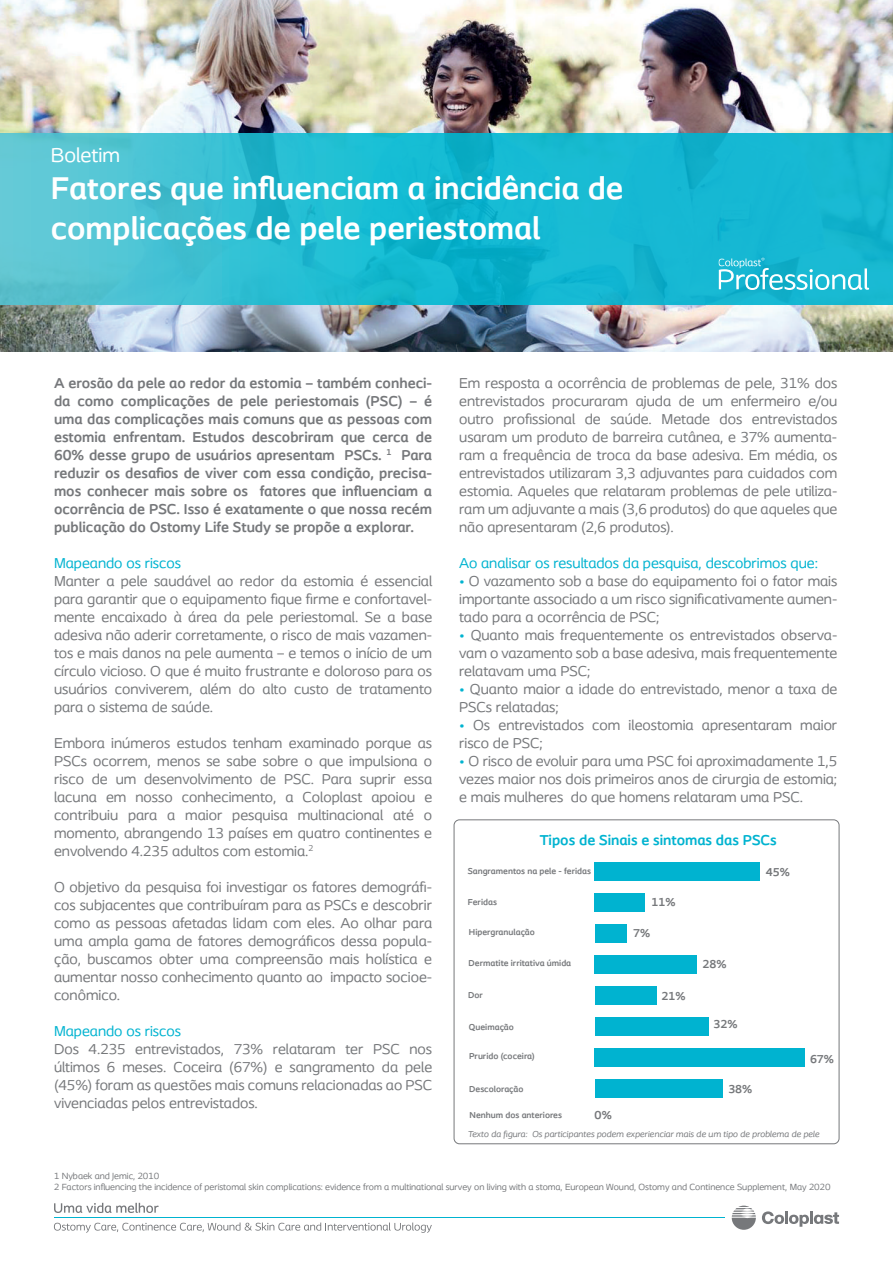
<style>
.page{position:relative;width:893px;height:1263px;background:#fff}
.page>*{position:absolute;margin:0;border:0;box-sizing:border-box;transform-origin:0 0}
.t1{font:700 33px/39.6px "Coloplast";color:#fff}
.t2{font:21px "Coloplast";color:#fff}
.t3{font:15px/18px "Coloplast";color:#76787b;text-align:justify}
.t4{font:700 15px/18px "Coloplast";color:#76787b;text-align:justify}
.t5{font:15px "Coloplast";color:#00b3d0}
.t6{font:700 15px "Coloplast";color:#00b3d0}
.t7{font:700 12px "Coloplast";color:#76787b}
.t8{font:9.3px/11.2px "Coloplast";color:#76787b}
.t9{font:700 9px "Coloplast";color:#76787b}
.t10{font:italic 9px "Coloplast";color:#76787b}
.s1{color:#00b3d0}
</style>
<div class="page">
<img style="left:0;top:0;width:893px;height:352px">
<svg style="left:0;top:133px;width:893px;height:172px;background:#25bbd1"></svg>
<svg style="left:718px;top:257px;width:151px;height:33px;background:#45c4d9"></svg>
<svg style="left:54px;top:1222px;width:378px;height:11px"></svg>
<svg style="left:54px;top:1203px;width:105px;height:10px"></svg>
<hr style="left:54px;top:1217px;width:670px;height:1px;background:#00b3d0">
<svg style="left:762px;top:1211px;width:77px;height:16px"></svg>
<svg style="left:732px;top:1206px;width:24px;height:24px"></svg>
<div style="left:454px;top:819px;width:385px;height:325px;border:1px solid #76787b;border-radius:5px"></div>
<div style="left:595px;top:863px;width:165px;height:18px;background:#00b3d0"></div>
<div style="left:595px;top:894px;width:50px;height:18px;background:#00b3d0"></div>
<div style="left:595px;top:925px;width:31px;height:18px;background:#00b3d0"></div>
<div style="left:595px;top:956px;width:102px;height:18px;background:#00b3d0"></div>
<div style="left:595px;top:986px;width:62px;height:19px;background:#00b3d0"></div>
<div style="left:595px;top:1017px;width:113px;height:19px;background:#00b3d0"></div>
<div style="left:595px;top:1048px;width:210px;height:19px;background:#00b3d0"></div>
<div style="left:595px;top:1079px;width:128px;height:19px;background:#00b3d0"></div>
<h2 class="t2" style="left:51px;top:143px;width:71px">Boletim</h2>
<h1 class="t1" style="left:51px;top:168px;width:574px">Fatores que influenciam a incidência de complicações de pele periestomal</h1>
<p class="t4" style="left:54px;top:374px;width:380px">A erosão da pele ao redor da estomia – também conheci&shy;da como complicações de pele periestomais (PSC) – é uma das complicações mais comuns que as pessoas com estomia enfrentam. Estudos descobriram que cerca de 60% desse grupo de usuários apresentam PSCs. <sup>1</sup> Para reduzir os desafios de viver com essa condição, precisa&shy;mos conhecer mais sobre os fatores que influenciam a ocorrência de PSC. Isso é exatamente o que nossa recém publicação do Ostomy Life Study se propõe a explorar.</p>
<p class="t5" style="left:54px;top:554px;width:128px">Mapeando os riscos</p>
<p class="t3" style="left:54px;top:572px;width:380px">Manter a pele saudável ao redor da estomia é essencial para garantir que o equipamento fique firme e confortavel&shy;mente encaixado à área da pele periestomal. Se a base adesiva não aderir corretamente, o risco de mais vazamen&shy;tos e mais danos na pele aumenta – e temos o início de um círculo vicioso. O que é muito frustrante e doloroso para os usuários conviverem, além do alto custo de tratamento para o sistema de saúde.</p>
<p class="t3" style="left:54px;top:734px;width:380px">Embora inúmeros estudos tenham examinado porque as PSCs ocorrem, menos se sabe sobre o que impulsiona o risco de um desenvolvimento de PSC. Para suprir essa lacuna em nosso conhecimento, a Coloplast apoiou e contribuiu para a maior pesquisa multinacional até o momento, abrangendo 13 países em quatro continentes e envolvendo 4.235 adultos com estomia.<sup>2</sup></p>
<p class="t3" style="left:54px;top:878px;width:380px">O objetivo da pesquisa foi investigar os fatores demográfi&shy;cos subjacentes que contribuíram para as PSCs e descobrir como as pessoas afetadas lidam com eles. Ao olhar para uma ampla gama de fatores demográficos dessa popula&shy;ção, buscamos obter uma compreensão mais holística e aumentar nosso conhecimento quanto ao impacto socioe&shy;conômico.</p>
<p class="t5" style="left:54px;top:1022px;width:128px">Mapeando os riscos</p>
<p class="t3" style="left:54px;top:1040px;width:380px">Dos 4.235 entrevistados, 73% relataram ter PSC nos últimos 6 meses. Coceira (67%) e sangramento da pele (45%) foram as questões mais comuns relacionadas ao PSC vivenciadas pelos entrevistados.</p>
<p class="t3" style="left:459px;top:374px;width:380px">Em resposta a ocorrência de problemas de pele, 31% dos entrevistados procuraram ajuda de um enfermeiro e/ou outro profissional de saúde. Metade dos entrevistados usaram um produto de barreira cutânea, e 37% aumenta&shy;ram a frequência de troca da base adesiva. Em média, os entrevistados utilizaram 3,3 adjuvantes para cuidados com estomia. Aqueles que relataram problemas de pele utiliza&shy;ram um adjuvante a mais (3,6 produtos) do que aqueles que não apresentaram (2,6 produtos).</p>
<p class="t5" style="left:459px;top:554px;width:360px">Ao analisar os resultados da pesquisa, descobrimos que:</p>
<p class="t3" style="left:459px;top:572px;width:380px"><span class="s1">•</span> O vazamento sob a base do equipamento foi o fator mais importante associado a um risco significativamente aumen&shy;tado para a ocorrência de PSC;</p>
<p class="t3" style="left:459px;top:626px;width:380px"><span class="s1">•</span> Quanto mais frequentemente os entrevistados observa&shy;vam o vazamento sob a base adesiva, mais frequentemente relatavam uma PSC;</p>
<p class="t3" style="left:459px;top:680px;width:380px"><span class="s1">•</span> Quanto maior a idade do entrevistado, menor a taxa de<br>PSCs relatadas;</p>
<p class="t3" style="left:459px;top:716px;width:380px"><span class="s1">•</span> Os entrevistados com ileostomia apresentaram maior risco de PSC;</p>
<p class="t3" style="left:459px;top:752px;width:380px"><span class="s1">•</span> O risco de evoluir para uma PSC foi aproximadamente 1,5 vezes maior nos dois primeiros anos de cirurgia de estomia; e mais mulheres do que homens relataram uma PSC.</p>
<p class="t6" style="left:540px;top:831px;width:238px">Tipos de Sinais e sintomas das PSCs</p>
<p class="t9" style="left:468px;top:866px;width:125px">Sangramentos na pele - feridas</p>
<p class="t7" style="left:766px;top:864px;width:26px">45%</p>
<p class="t7" style="left:652px;top:895px;width:26px">11%</p>
<p class="t7" style="left:633px;top:926px;width:19px">7%</p>
<p class="t7" style="left:703px;top:956px;width:26px">28%</p>
<p class="t7" style="left:662px;top:988px;width:26px">21%</p>
<p class="t7" style="left:714px;top:1017px;width:26px">32%</p>
<p class="t9" style="left:468px;top:896px;width:31px">Feridas</p>
<p class="t9" style="left:469px;top:927px;width:67px">Hipergranulação</p>
<p class="t9" style="left:469px;top:957px;width:104px">Dermatite irritativa úmida</p>
<p class="t9" style="left:468px;top:990px;width:16px">Dor</p>
<p class="t9" style="left:469px;top:1021px;width:46px">Queimação</p>
<p class="t9" style="left:469px;top:1051px;width:67px">Prurido (coceira)</p>
<p class="t9" style="left:469px;top:1083px;width:56px">Descoloração</p>
<p class="t9" style="left:470px;top:1109px;width:94px">Nenhum dos anteriores</p>
<p class="t7" style="left:728px;top:1082px;width:26px">38%</p>
<p class="t7" style="left:595px;top:1108px;width:19px">0%</p>
<p class="t7" style="left:810px;top:1051px;width:26px">67%</p>
<p class="t10" style="left:468px;top:1128px;width:353px">Texto da figura: Os participantes podem experienciar mais de um tipo de problema de pele</p>
<p class="t8" style="left:54px;top:1170px;width:778px">1 Nybaek and Jemic, 2010<br>2 Factors influencing the incidence of peristomal skin complications: evidence from a multinational survey on living with a stoma, European Wound, Ostomy and Continence Supplement, May 2020</p>
</div>
